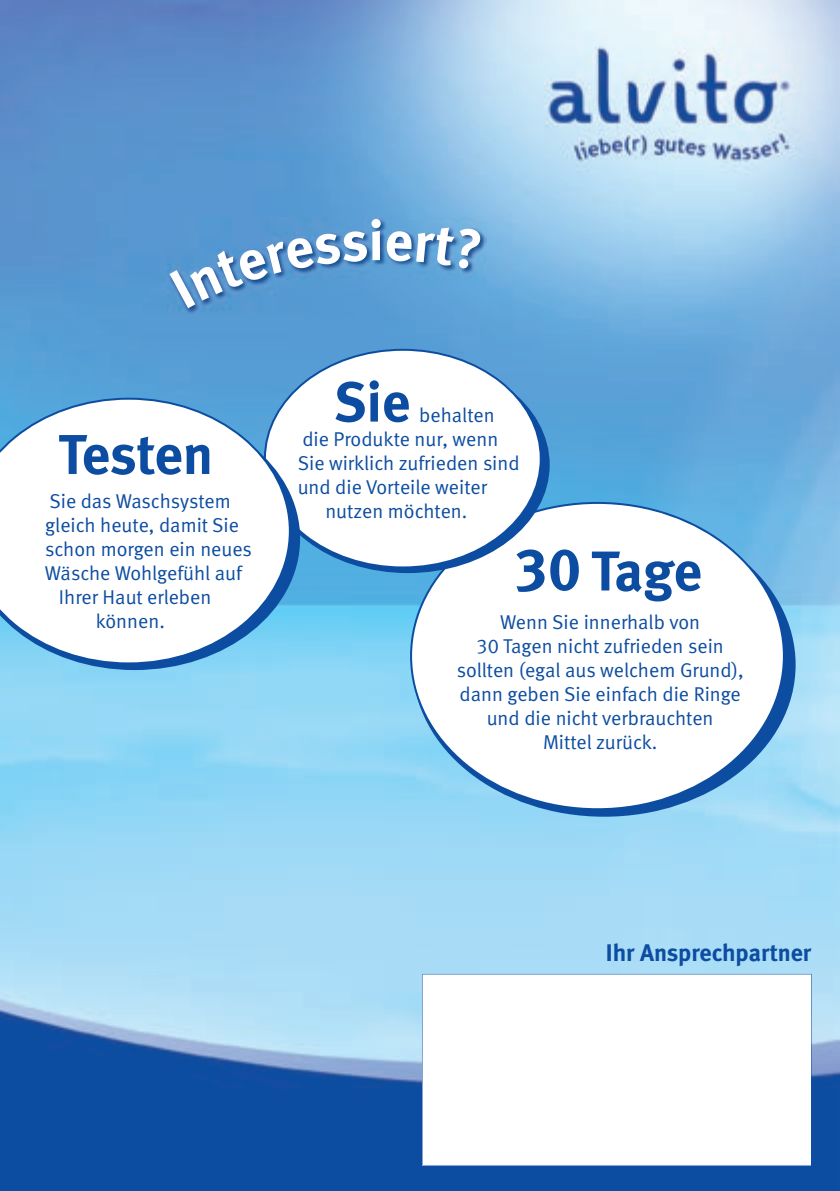
<style>
.page{position:relative;width:840px;height:1191px;background:#fff}
.page>*{position:absolute;margin:0;border:0;box-sizing:border-box;transform-origin:0 0}
.t1{font:56px "Meta Bold LF";letter-spacing:-.005em;color:#0d4da1}
.t2{font:56px "Meta Bold LF";color:#fff}
.t3{font:24px "Meta Bold LF";color:#0d4da1}
.t4{font:20px/24px "Meta Normal LF";color:#0d4da1;text-align:center}
.s1{font-size:60px}
</style>
<div class="page">
<img style="left:0;top:0;width:839px;height:1191px">
<img style="left:167px;top:217px;width:319px;height:97px">
<svg style="left:410px;top:502px;width:374px;height:308px"></svg>
<svg style="left:264px;top:349px;width:277px;height:219px"></svg>
<svg style="left:422px;top:974px;width:389px;height:191px"></svg>
<svg style="left:0;top:407px;width:300px;height:263px"></svg>
<svg style="left:0;top:398px;width:291px;height:266px"></svg>
<svg style="left:169px;top:230px;width:198px;height:78px;background:#4b88c3"></svg>
<svg style="left:386px;top:226px;width:95px;height:44px;background:#4e89c0"></svg>
<h1 class="t2" style="left:368px;top:207px;width:17px">i</h1>
<h1 class="t1" style="left:59px;top:421px;width:156px">Testen</h1>
<p class="t4" style="left:49px;top:489px;width:183px">Sie das Waschsystem</p>
<p class="t4" style="left:45px;top:513px;width:195px">gleich heute, damit Sie</p>
<p class="t4" style="left:45px;top:537px;width:208px">schon morgen ein neues</p>
<p class="t4" style="left:45px;top:561px;width:198px">Wäsche Wohlgefühl auf</p>
<p class="t4" style="left:59px;top:585px;width:154px">Ihrer Haut erleben</p>
<p class="t4" style="left:96px;top:609px;width:70px">können.</p>
<h1 class="t1" style="left:333px;top:369px;width:78px">Sie</h1>
<p class="t4" style="left:419px;top:402px;width:77px">behalten</p>
<p class="t4" style="left:302px;top:426px;width:197px">die Produkte nur, wenn</p>
<p class="t4" style="left:297px;top:450px;width:223px">Sie wirklich zufrieden sind</p>
<p class="t4" style="left:297px;top:474px;width:191px">und die Vorteile weiter</p>
<p class="t4" style="left:325px;top:498px;width:143px">nutzen möchten.</p>
<h1 class="t1" style="left:514px;top:538px;width:189px"><span class="s1">30</span> Tage</h1>
<p class="t4" style="left:456px;top:610px;width:288px">Wenn Sie innerhalb von<br>30 Tagen nicht zufrieden sein sollten (egal aus welchem Grund), dann geben Sie einfach die Ringe und die nicht verbrauchten<br>Mittel zurück.</p>
<p class="t3" style="left:605px;top:938px;width:207px">Ihr Ansprechpartner</p>
</div>
